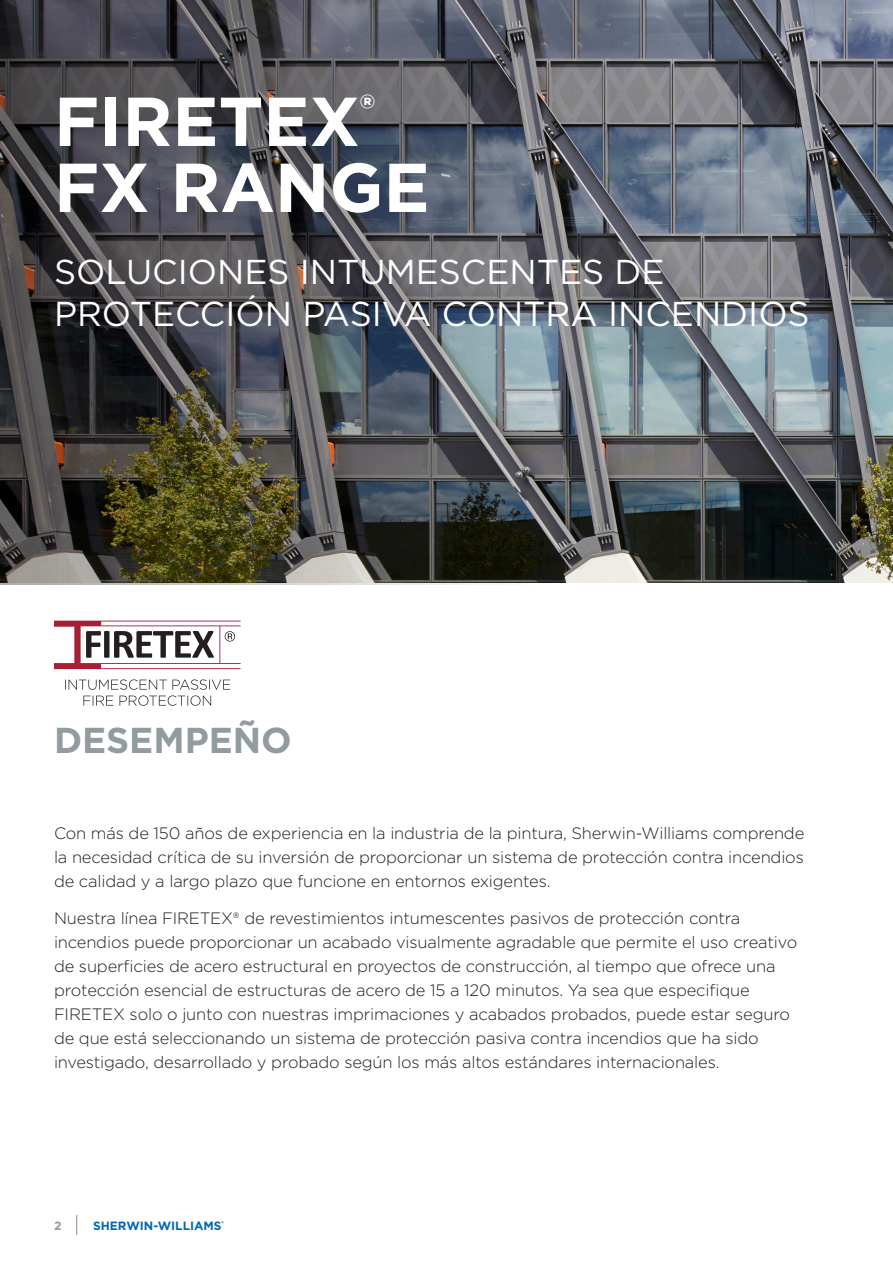
<style>
.page{position:relative;width:893px;height:1263px;background:#fff}
.page>*{position:absolute;margin:0;border:0;box-sizing:border-box;transform-origin:0 0}
.t1{font:700 69px "Gotham";color:#fff}
.t2{font:700 36px "Gotham";color:#929c9f}
.t3{font:34.5px/42px "Gotham";color:#fff}
.t4{font:300 16.5px/24px "Gotham";letter-spacing:-.01em;color:#231f20;text-align:justify}
.t5{font:700 12px "Gotham";color:#0168b3}
.t6{font:700 12px "Gotham";color:#929c9f}
</style>
<div class="page">
<svg style="left:76px;top:1215px;width:1px;height:20px"></svg>
<img style="left:546px;top:0;width:347px;height:583px">
<svg style="left:54px;top:621px;width:187px;height:48px"></svg>
<svg style="left:65px;top:679px;width:165px;height:27px"></svg>
<img style="left:0;top:0;width:546px;height:584px">
<p class="t1" style="left:54px;top:76px;width:322px">FIRETEX<sup>®</sup></p>
<p class="t1" style="left:54px;top:142px;width:377px">FX RANGE</p>
<p class="t3" style="left:54px;top:250px;width:757px">SOLUCIONES INTUMESCENTES DE<br>PROTECCIÓN PASIVA CONTRA INCENDIOS</p>
<p class="t2" style="left:54px;top:716px;width:239px">DESEMPEÑO</p>
<p class="t4" style="left:54px;top:820px;width:752px">Con más de 150 años de experiencia en la industria de la pintura, Sherwin-Williams comprende la necesidad crítica de su inversión de proporcionar un sistema de protección contra incendios de calidad y a largo plazo que funcione en entornos exigentes.</p>
<p class="t4" style="left:54px;top:906px;width:745px;text-align:left">Nuestra línea FIRETEX® de revestimientos intumescentes pasivos de protección contra incendios puede proporcionar un acabado visualmente agradable que permite el uso creativo de superficies de acero estructural en proyectos de construcción, al tiempo que ofrece una protección esencial de estructuras de acero de 15 a 120 minutos. Ya sea que especifique FIRETEX solo o junto con nuestras imprimaciones y acabados probados, puede estar seguro de que está seleccionando un sistema de protección pasiva contra incendios que ha sido investigado, desarrollado y probado según los más altos estándares internacionales.</p>
<p class="t6" style="left:54px;top:1218px;width:9px">2</p>
<p class="t5" style="left:93px;top:1217px;width:132px">SHERWIN-WILLIAMS<sup>®</sup></p>
</div>
